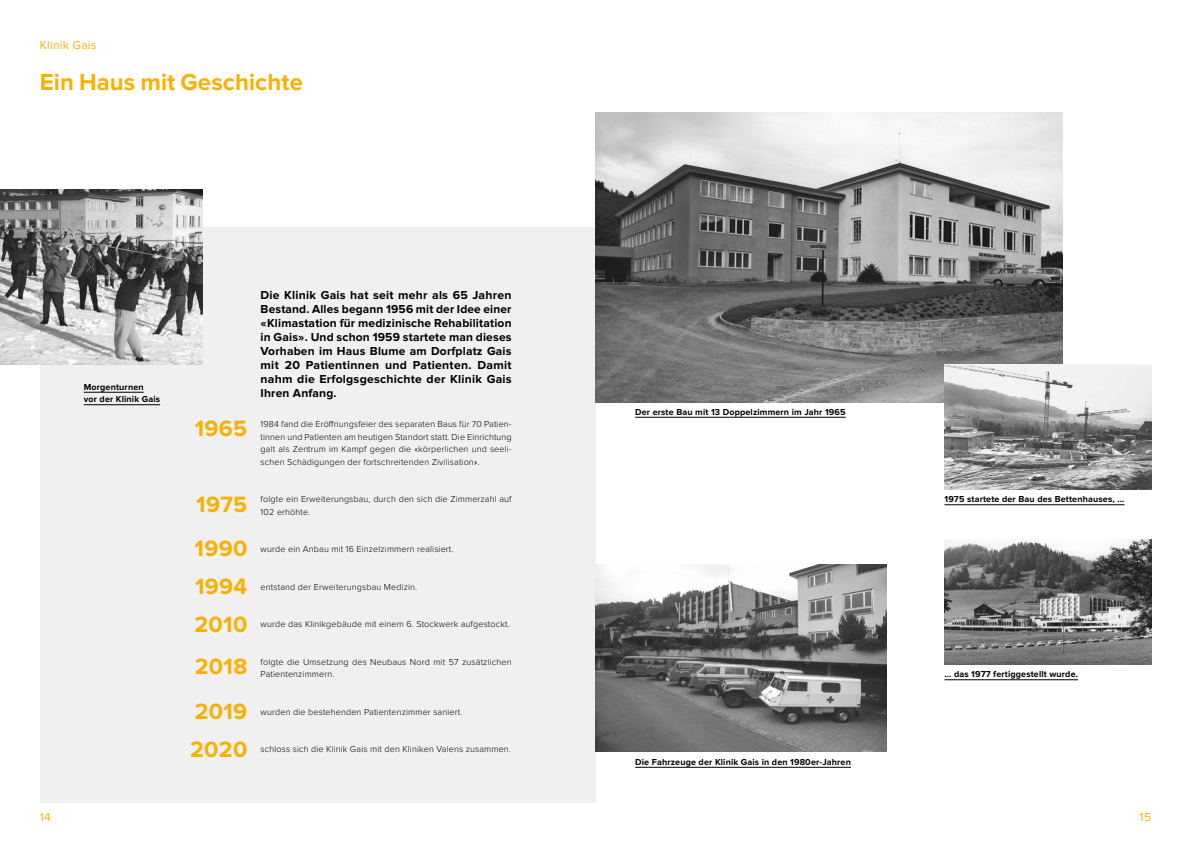
<style>
.page{position:relative;width:1191px;height:842px;background:#fff}
.page>*{position:absolute;margin:0;border:0;box-sizing:border-box;transform-origin:0 0}
.t1{font:700 24px "Proxima Nova";letter-spacing:.005em;color:#f9b000}
.t2{font:700 23px/43.6px "Proxima Nova";letter-spacing:.015em;color:#f9b000}
.t3{font:700 12px/14px "Proxima Nova";letter-spacing:.02em;color:#000;text-align:justify}
.t4{font:12px "Proxima Nova";letter-spacing:.02em;color:#f9b000}
.t5{font:300 9px/12.5px "Proxima Nova";letter-spacing:.015em;color:#000}
.t6{font:700 9px/12.5px "Proxima Nova";letter-spacing:.015em;color:#000}
</style>
<div class="page">
<div style="left:40px;top:227px;width:555px;height:575px;background:#f0f0f0"></div>
<hr style="left:635px;top:417px;width:210px;height:1px;background:#000">
<hr style="left:944px;top:505px;width:180px;height:1px;background:#000">
<hr style="left:635px;top:767px;width:216px;height:1px;background:#000">
<hr style="left:944px;top:680px;width:134px;height:1px;background:#000">
<img style="left:595px;top:112px;width:468px;height:290px">
<img style="left:944px;top:365px;width:207px;height:125px">
<img style="left:944px;top:540px;width:207px;height:125px">
<img style="left:595px;top:565px;width:291px;height:187px">
<hr style="left:84px;top:392px;width:60px;height:1px;background:#000">
<hr style="left:84px;top:405px;width:76px;height:1px;background:#000">
<img style="left:0;top:190px;width:203px;height:175px">
<h3 class="t4" style="left:40px;top:36px;width:58px">Klinik Gais</h3>
<h1 class="t1" style="left:40px;top:68px;width:265px">Ein Haus mit Geschichte</h1>
<p class="t6" style="left:84px;top:381px;width:78px">Morgenturnen<br>vor der Klinik Gais</p>
<h2 class="t2" style="left:195px;top:407px;width:54px">1965</h2>
<h2 class="t2" style="left:194px;top:483px;width:54px">1975<br>1990</h2>
<h2 class="t2" style="left:194px;top:567px;width:54px;line-height:38.6px">1994<br>2010</h2>
<h2 class="t2" style="left:195px;top:644px;width:54px;line-height:45.3px">2018<br>2019</h2>
<h2 class="t2" style="left:190px;top:728px;width:59px">2020</h2>
<p class="t3" style="left:261px;top:288px;width:252px">Die Klinik Gais hat seit mehr als 65 Jahren Bestand. Alles begann 1956 mit der Idee einer «Klimastation für medizinische Rehabilitation in Gais». Und schon 1959 startete man dieses Vorhaben im Haus Blume am Dorfplatz Gais mit 20 Patientinnen und Patienten. Damit nahm die Erfolgsgeschichte der Klinik Gais Ihren Anfang.</p>
<p class="t5" style="left:261px;top:418px;width:252px;text-align:justify">1984 fand die Eröffnungsfeier des separaten Baus für 70 Patien&shy;tinnen und Patienten am heutigen Standort statt. Die Einrichtung galt als Zentrum im Kampf gegen die «körperlichen und seeli&shy;schen Schädigungen der fortschreitenden Zivilisation».</p>
<p class="t5" style="left:261px;top:493px;width:252px">folgte ein Erweiterungsbau, durch den sich die Zimmerzahl auf<br>102 erhöhte.</p>
<p class="t5" style="left:261px;top:543px;width:194px">wurde ein Anbau mit 16 Einzelzimmern realisiert.</p>
<p class="t5" style="left:261px;top:581px;width:158px">entstand der Erweiterungsbau Medizin.</p>
<p class="t5" style="left:261px;top:618px;width:250px">wurde das Klinikgebäude mit einem 6. Stockwerk aufgestockt.</p>
<p class="t5" style="left:261px;top:656px;width:252px">folgte die Umsetzung des Neubaus Nord mit 57 zusätzlichen<br>Patientenzimmern.</p>
<p class="t5" style="left:261px;top:706px;width:203px">wurden die bestehenden Patientenzimmer saniert.</p>
<p class="t5" style="left:261px;top:743px;width:252px">schloss sich die Klinik Gais mit den Kliniken Valens zusammen.</p>
<p class="t6" style="left:635px;top:406px;width:212px">Der erste Bau mit 13 Doppelzimmern im Jahr 1965</p>
<p class="t6" style="left:635px;top:756px;width:217px">Die Fahrzeuge der Klinik Gais in den 1980er-Jahren</p>
<p class="t6" style="left:944px;top:493px;width:181px">1975 startete der Bau des Bettenhauses, ...</p>
<p class="t6" style="left:944px;top:668px;width:135px">… das 1977 fertiggestellt wurde.</p>
<h3 class="t4" style="left:40px;top:807px;width:13px">14</h3>
<h3 class="t4" style="left:1139px;top:807px;width:13px">15</h3>
</div>
